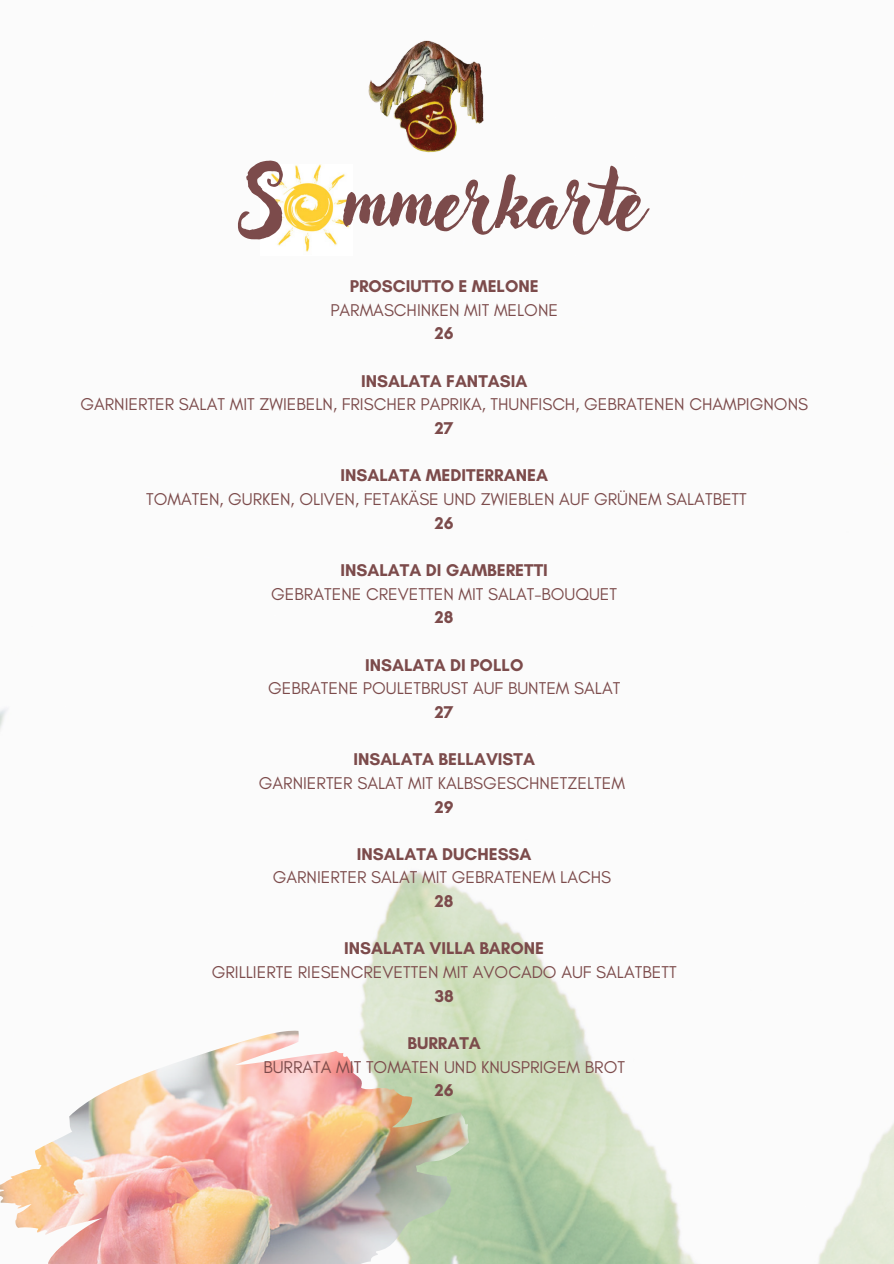
<style>
.page{position:relative;width:894px;height:1264px;background:#fff}
.page>*{position:absolute;margin:0;border:0;box-sizing:border-box;transform-origin:0 0}
.t1{font:78.15px "Adlery Pro";letter-spacing:-.005em;color:#7c4b4b}
.t2{font:17.4px "Glacial Indifference";color:#7c4b4b}
.t3{font:700 17.4px "Glacial Indifference";color:#7c4b4b}
</style>
<div class="page">
<img style="left:0;top:707px;width:893px;height:556px">
<img style="left:265px;top:164px;width:85px;height:88px">
<img style="left:0;top:1030px;width:468px;height:233px">
<img style="left:368px;top:40px;width:116px;height:113px">
<h1 class="t1" style="left:241px;top:165px;width:404px">S mmerkarte</h1>
<p class="t3" style="left:349px;top:275px;width:190px">PROSCIUTTO E MELONE</p>
<p class="t2" style="left:330px;top:299px;width:229px">PARMASCHINKEN MIT MELONE</p>
<p class="t3" style="left:434px;top:323px;width:20px">26</p>
<p class="t3" style="left:361px;top:370px;width:168px">INSALATA FANTASIA</p>
<p class="t2" style="left:80px;top:394px;width:729px">GARNIERTER SALAT MIT ZWIEBELN, FRISCHER PAPRIKA, THUNFISCH, GEBRATENEN CHAMPIGNONS</p>
<p class="t3" style="left:435px;top:417px;width:20px">27</p>
<p class="t3" style="left:340px;top:465px;width:209px">INSALATA MEDITERRANEA</p>
<p class="t2" style="left:146px;top:488px;width:602px">TOMATEN, GURKEN, OLIVEN, FETAKÄSE UND ZWIEBLEN AUF GRÜNEM SALATBETT</p>
<p class="t3" style="left:434px;top:512px;width:20px">26</p>
<p class="t3" style="left:340px;top:559px;width:209px">INSALATA DI GAMBERETTI</p>
<p class="t2" style="left:271px;top:583px;width:347px">GEBRATENE CREVETTEN MIT SALAT-BOUQUET</p>
<p class="t3" style="left:435px;top:606px;width:20px">28</p>
<p class="t3" style="left:365px;top:654px;width:160px">INSALATA DI POLLO</p>
<p class="t2" style="left:268px;top:677px;width:353px">GEBRATENE POULETBRUST AUF BUNTEM SALAT</p>
<p class="t3" style="left:435px;top:701px;width:20px">27</p>
<p class="t3" style="left:353px;top:748px;width:183px">INSALATA BELLAVISTA</p>
<p class="t2" style="left:259px;top:772px;width:367px">GARNIERTER SALAT MIT KALBSGESCHNETZELTEM</p>
<p class="t3" style="left:434px;top:796px;width:20px">29</p>
<p class="t3" style="left:357px;top:843px;width:176px">INSALATA DUCHESSA</p>
<p class="t2" style="left:272px;top:867px;width:340px">GARNIERTER SALAT MIT GEBRATENEM LACHS</p>
<p class="t3" style="left:435px;top:890px;width:20px">28</p>
<p class="t3" style="left:344px;top:937px;width:201px">INSALATA VILLA BARONE</p>
<p class="t2" style="left:212px;top:961px;width:466px">GRILLIERTE RIESENCREVETTEN MIT AVOCADO AUF SALATBETT</p>
<p class="t3" style="left:434px;top:985px;width:21px">38</p>
<p class="t3" style="left:407px;top:1032px;width:75px">BURRATA</p>
<p class="t2" style="left:263px;top:1056px;width:363px">BURRATA MIT TOMATEN UND KNUSPRIGEM BROT</p>
<p class="t3" style="left:434px;top:1079px;width:20px">26</p>
</div>
